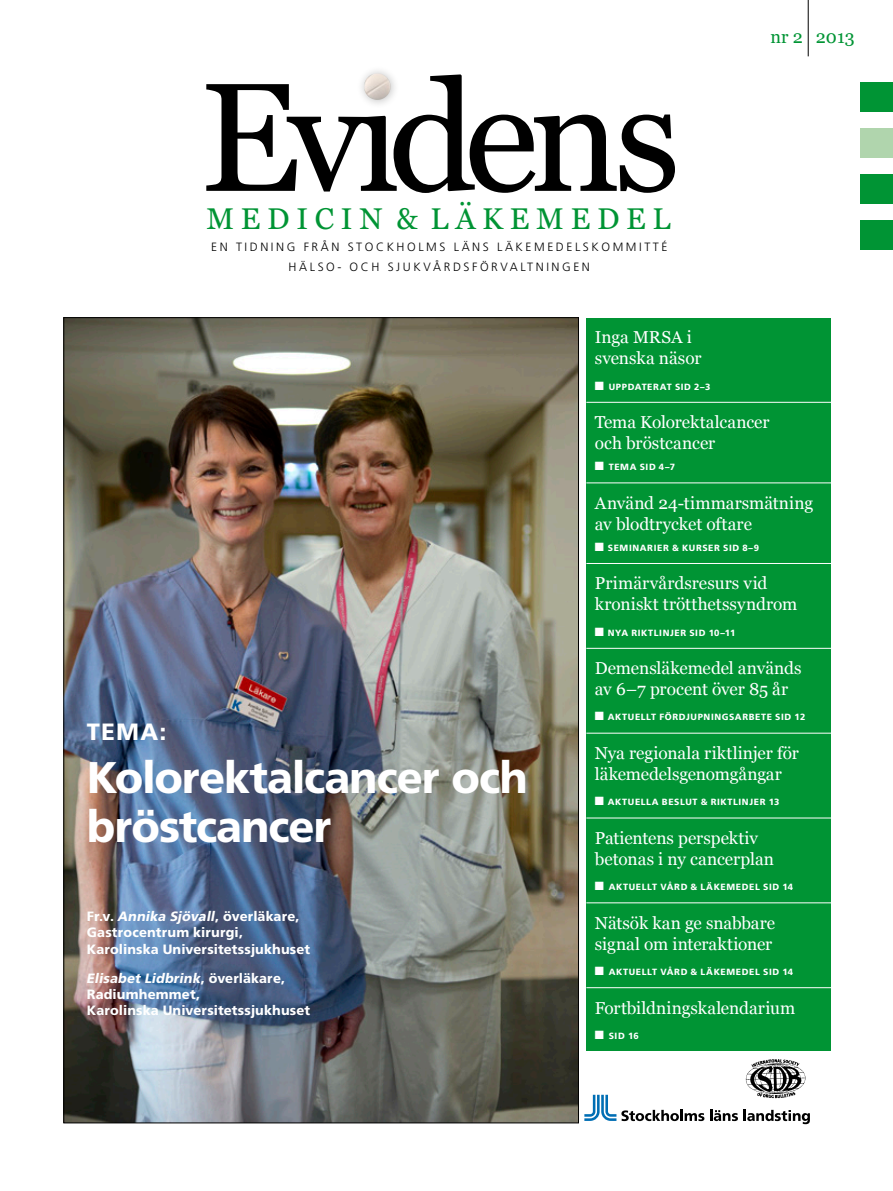
<style>
.page{position:relative;width:893px;height:1191px;background:#fff}
.page>*{position:absolute;margin:0;border:0;box-sizing:border-box;transform-origin:0 0}
.t1{font:800 44.25px/49.5px "Frutiger SLLOTF";letter-spacing:-.025em;color:#fff}
.t2{font:30px "Georgia";letter-spacing:.225em;color:#009434}
.t3{font:800 27px "Frutiger SLLOTF";color:#fff}
.t4{font:800 23.55px "Frutiger SLLOTF";color:#fff}
.t5{font:18px "Georgia";color:#009434}
.t6{font:17.25px/21px "Georgia";color:#fff}
.t7{font:800 13.5px/16.2px "Frutiger SLLOTF";letter-spacing:.01em;color:#fff}
.t8{font:300 12px/19.5px "Frutiger SLLOTF";letter-spacing:.215em;color:#000}
.t9{font:800 9px "Frutiger SLLOTF";letter-spacing:.065em;color:#fff}
.s1{font-style:italic}
</style>
<div class="page">
<div style="left:860px;top:82px;width:33px;height:30px;background:#009434"></div>
<div style="left:860px;top:128px;width:33px;height:30px;background:#b0d5ad"></div>
<div style="left:860px;top:174px;width:33px;height:30px;background:#009434"></div>
<div style="left:860px;top:220px;width:33px;height:30px;background:#009434"></div>
<hr style="left:808px;top:0;width:1px;height:56px;background:#000">
<svg style="left:206px;top:74px;width:469px;height:119px"></svg>
<div style="left:356px;top:65px;width:44px;height:45px;background:#000;opacity:.25"></div>
<img style="left:364px;top:73px;width:13px;height:23px">
<svg style="left:584px;top:1094px;width:120px;height:27px"></svg>
<svg style="left:710px;top:1109px;width:100px;height:15px"></svg>
<img style="left:66px;top:319px;width:511px;height:802px">
<div style="left:586px;top:318px;width:245px;height:732px;background:#009434"></div>
<svg style="left:746px;top:1059px;width:60px;height:39px"></svg>
<hr style="left:586px;top:402px;width:245px;height:1px;background:#fff">
<hr style="left:586px;top:482px;width:245px;height:1px;background:#fff">
<hr style="left:586px;top:563px;width:245px;height:1px;background:#fff">
<hr style="left:586px;top:648px;width:245px;height:1px;background:#fff">
<hr style="left:586px;top:733px;width:245px;height:1px;background:#fff">
<hr style="left:586px;top:817px;width:245px;height:1px;background:#fff">
<hr style="left:586px;top:902px;width:245px;height:1px;background:#fff">
<hr style="left:586px;top:987px;width:245px;height:1px;background:#fff">
<h2 class="t2" style="left:206px;top:200px;width:466px">MEDICIN &amp; LÄKEMEDEL</h2>
<p class="t8" style="left:211px;top:238px;width:58px">EN TIDNIN</p>
<p class="t8" style="left:287px;top:238px;width:382px">G FRÅN STOCKHOLMS LÄNS LÄKE ME DE LS KOMMITTÉ<br>HÄLS O- OCH S JUKVÅRDS FÖRVALTNINGE N</p>
<p class="t5" style="left:770px;top:26px;width:86px">nr 2 2013</p>
<h3 class="t4" style="left:87px;top:717px;width:81px">TE MA:</h3>
<h1 class="t1" style="left:87px;top:752px;width:443px">Kolorektalcancer och bröstcancer</h1>
<p class="t7" style="left:87px;top:908px;width:225px">Fr.v. <span class="s1">Annika Sjövall</span>, överläkare,<br>Gastrocentrum kirurgi,<br>Karolinska Universitetssjukhuset</p>
<p class="t7" style="left:87px;top:969px;width:225px"><span class="s1">Elisabet Lidbrink</span>, överläkare,<br>Radiumhemmet,<br>Karolinska Universitetssjukhuset</p>
<h3 class="t3" style="left:87px;top:947px;width:87px">TEMA</h3>
<p class="t6" style="left:595px;top:327px;width:108px">Inga MRSA i svenska näsor</p>
<p class="t9" style="left:595px;top:381px;width:117px">■ Uppdaterat sid 2–3</p>
<p class="t6" style="left:595px;top:412px;width:176px">Tema Kolorektalcancer och bröstcancer</p>
<p class="t9" style="left:595px;top:461px;width:82px">■ TEMA Sid 4–7</p>
<p class="t6" style="left:595px;top:492px;width:220px">Använd 24-timmarsmätning av blodtrycket oftare</p>
<p class="t9" style="left:595px;top:542px;width:166px">■ seminarier &amp; kurser sid 8–9</p>
<p class="t6" style="left:595px;top:573px;width:204px">Primärvårdsresurs vid kroniskt trötthetssyndrom</p>
<p class="t9" style="left:595px;top:627px;width:142px">■ nya riktlinjer sid 10–11</p>
<p class="t6" style="left:595px;top:658px;width:208px">Demensläkemedel används av 6–7 procent över 85 år</p>
<p class="t9" style="left:595px;top:712px;width:212px">■ aktuellt fördjupningsarbete sid 12</p>
<p class="t6" style="left:595px;top:743px;width:206px">Nya regionala riktlinjer för läkemedelsgenomgångar</p>
<p class="t9" style="left:595px;top:796px;width:123px">■ aktuella beslut &amp; RIKTLINJER</p>
<p class="t9" style="left:769px;top:796px;width:12px">13</p>
<p class="t6" style="left:595px;top:827px;width:181px">Patientens perspektiv betonas i ny cancerplan</p>
<p class="t9" style="left:595px;top:881px;width:148px">■ aktuellt vård &amp; LÄKE MEDEL</p>
<p class="t9" style="left:763px;top:881px;width:32px">sid 14</p>
<p class="t6" style="left:595px;top:912px;width:182px">Nätsök kan ge snabbare signal om interaktioner</p>
<p class="t9" style="left:595px;top:966px;width:148px">■ aktuellt vård &amp; LÄKE MEDEL</p>
<p class="t9" style="left:763px;top:966px;width:32px">sid 14</p>
<p class="t6" style="left:595px;top:997px;width:202px">Fortbildningskalendarium</p>
<p class="t9" style="left:595px;top:1030px;width:45px">■ sid 16</p>
</div>
